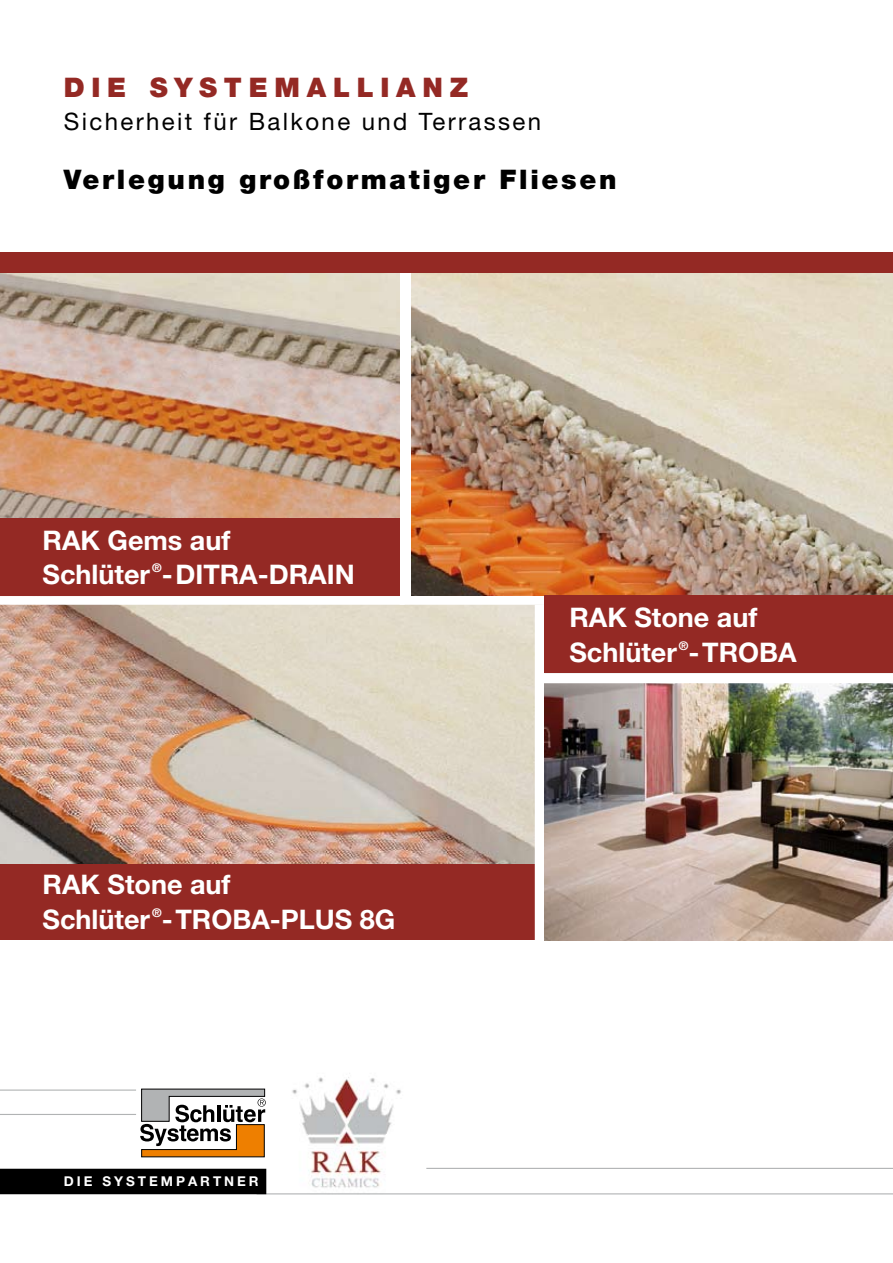
<style>
.page{position:relative;width:893px;height:1263px;background:#fff}
.page>*{position:absolute;margin:0;border:0;box-sizing:border-box;transform-origin:0 0}
.t1{font:700 27px/34.5px "Helvetica Neue LT Pro";color:#fff}
.t2{font:900 27px "Helvetica Neue LT Pro";letter-spacing:.1em;color:#000}
.t3{font:900 27px "Helvetica Neue LT Pro";letter-spacing:.25em;color:#942924}
.t4{font:24px "Helvetica Neue LT Pro";letter-spacing:.1em;color:#000}
.t5{font:700 13.5px "Helvetica Neue LT Pro";letter-spacing:.22em;color:#fff}
.t6{font:700 12px "Helvetica Neue LT Pro";color:#fff}
</style>
<div class="page">
<img style="left:282px;top:1077px;width:132px;height:118px">
<hr style="left:426px;top:1168px;width:467px;height:1px;background:#b1b3b4">
<hr style="left:257px;top:1193px;width:636px;height:1px;background:#b1b3b4">
<div style="left:0;top:1169px;width:266px;height:25px;background:#000"></div>
<hr style="left:0;top:1114px;width:136px;height:1px;background:#b1b3b4">
<svg style="left:140px;top:1088px;width:126px;height:69px"></svg>
<hr style="left:0;top:1089px;width:136px;height:2px;background:#b1b3b4">
<div style="left:0;top:862px;width:536px;height:78px;background:#942924"></div>
<img style="left:0;top:605px;width:535px;height:258px">
<div style="left:535px;top:605px;width:9px;height:363px;background:#fff"></div>
<img style="left:411px;top:273px;width:482px;height:322px">
<img style="left:0;top:273px;width:400px;height:245px">
<div style="left:0;top:252px;width:893px;height:21px;background:#942924"></div>
<img style="left:544px;top:683px;width:349px;height:257px">
<div style="left:544px;top:595px;width:349px;height:78px;background:#942924"></div>
<div style="left:0;top:518px;width:400px;height:78px;background:#942924"></div>
<p class="t3" style="left:64px;top:72px;width:406px">DIE SYSTEMALLIANZ</p>
<p class="t4" style="left:64px;top:108px;width:479px">Sicherheit für Balkone und Terrassen</p>
<p class="t2" style="left:64px;top:164px;width:554px">Verlegung großformatiger Fliesen</p>
<p class="t1" style="left:43px;top:522px;width:314px">RAK Gems auf<br>Schlüter -DITRA-DRAIN</p>
<p class="t6" style="left:152px;top:560px;width:11px">®</p>
<p class="t1" style="left:43px;top:867px;width:354px">RAK Stone auf<br>Schlüter -TROBA-PLUS 8G</p>
<p class="t6" style="left:152px;top:905px;width:11px">®</p>
<p class="t5" style="left:64px;top:1173px;width:196px">DIE SYSTEMPARTNER</p>
<p class="t1" style="left:569px;top:600px;width:229px">RAK Stone auf<br>Schlüter -TROBA</p>
<p class="t6" style="left:679px;top:638px;width:11px">®</p>
</div>
